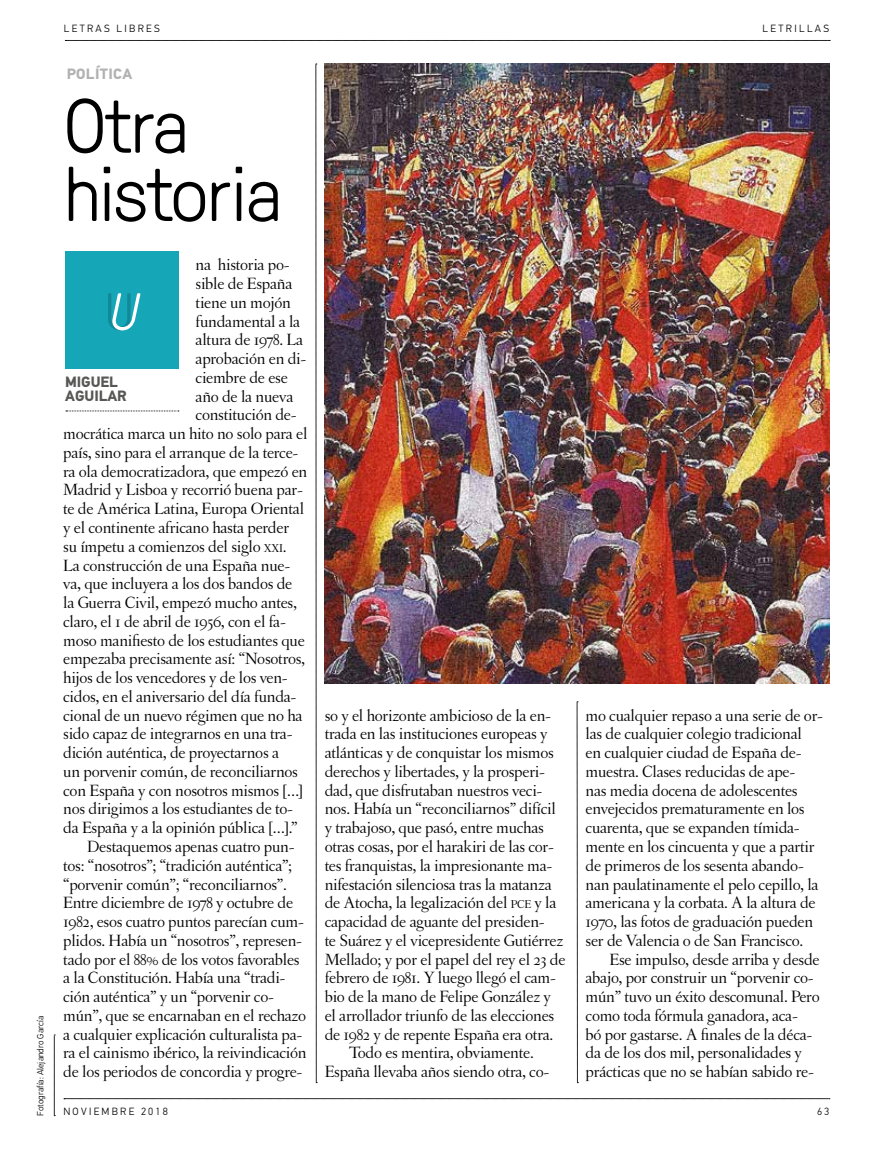
<style>
.page{position:relative;width:893px;height:1149px;background:#fff}
.page>*{position:absolute;margin:0;border:0;box-sizing:border-box;transform-origin:0 0}
.t1{font:300 76.8px/68.2px "GT Pressura";letter-spacing:-.02em;color:#000}
.t2{font:italic 300 52.5px "GT Pressura";color:#fff}
.t3{font:17.25px/18.8px "Letras Oldstyle";letter-spacing:-.015em;color:#000}
.t4{font:700 15px/13.5px "PF Din Text Pro";letter-spacing:-.005em;color:#575756}
.t5{font:700 15px "PF Din Text Pro";letter-spacing:.02em;color:#b2b2b2}
.t6{font:300 10.5px "PF Din Text Pro";letter-spacing:.22em;color:#000}
.t7{font:300 9px "PF Din Text Pro";color:#000}
.s1{font-size:12.15px}
</style>
<div class="page">
<svg style="left:65px;top:40px;width:765px;height:1px"></svg>
<svg style="left:64px;top:1098px;width:766px;height:1px"></svg>
<svg style="left:316px;top:64px;width:1px;height:1018px"></svg>
<svg style="left:54px;top:1034px;width:1px;height:81px"></svg>
<svg style="left:577px;top:701px;width:1px;height:381px"></svg>
<div style="left:65px;top:251px;width:114px;height:118px;background:#15a6b7"></div>
<svg style="left:66px;top:410px;width:113px;height:1px"></svg>
<img style="left:325px;top:64px;width:504px;height:619px">
<p class="t7" style="left:35px;top:1115px;width:101px;rotate:-90deg">Fotografía: Alejandro García</p>
<p class="t6" style="left:64px;top:22px;width:97px">LETRAS LIBRES</p>
<p class="t6" style="left:763px;top:22px;width:68px">LETRILLAS</p>
<p class="t5" style="left:67px;top:64px;width:67px">POLÍTICA</p>
<h1 class="t1" style="left:64px;top:87px;width:221px">Otra historia</h1>
<p class="t3" style="left:196px;top:255px;width:95px">na historia po-</p>
<p class="t3" style="left:196px;top:274px;width:98px">sible de España</p>
<p class="t3" style="left:196px;top:293px;width:97px">tiene un mojón</p>
<p class="t3" style="left:196px;top:311px;width:106px">fundamental a la</p>
<p class="t3" style="left:196px;top:330px;width:109px">altura de 1978. La</p>
<p class="t3" style="left:196px;top:349px;width:112px">aprobación en di-</p>
<p class="t3" style="left:196px;top:368px;width:94px">ciembre de ese</p>
<p class="t3" style="left:196px;top:386px;width:99px">año de la nueva</p>
<p class="t3" style="left:196px;top:405px;width:102px">constitución de-</p>
<p class="t3" style="left:63px;top:424px;width:246px">mocrática marca un hito no solo para el</p>
<p class="t3" style="left:63px;top:443px;width:237px">país, sino para el arranque de la terce-</p>
<p class="t3" style="left:63px;top:461px;width:246px">ra ola democratizadora, que empezó en</p>
<p class="t3" style="left:63px;top:480px;width:241px">Madrid y Lisboa y recorrió buena par-</p>
<p class="t3" style="left:63px;top:499px;width:242px">te de América Latina, Europa Oriental</p>
<p class="t3" style="left:63px;top:518px;width:227px">y el continente africano hasta perder</p>
<p class="t3" style="left:63px;top:536px;width:225px">su ímpetu a comienzos del siglo <span class="s1">XXI</span>.</p>
<p class="t3" style="left:63px;top:555px;width:228px">La construcción de una España nue-</p>
<p class="t3" style="left:63px;top:574px;width:231px">va, que incluyera a los dos bandos de</p>
<p class="t3" style="left:63px;top:593px;width:235px">la Guerra Civil, empezó mucho antes,</p>
<p class="t3" style="left:63px;top:611px;width:224px">claro, el 1 de abril de 1956, con el fa-</p>
<p class="t3" style="left:63px;top:630px;width:243px">moso manifiesto de los estudiantes que</p>
<p class="t3" style="left:63px;top:649px;width:243px">empezaba precisamente así: “Nosotros,</p>
<p class="t3" style="left:63px;top:668px;width:226px">hijos de los vencedores y de los ven-</p>
<p class="t3" style="left:63px;top:686px;width:235px">cidos, en el aniversario del día funda-</p>
<p class="t3" style="left:63px;top:705px;width:241px">cional de un nuevo régimen que no ha</p>
<p class="t3" style="left:63px;top:724px;width:231px">sido capaz de integrarnos en una tra-</p>
<p class="t3" style="left:63px;top:743px;width:217px">dición auténtica, de proyectarnos a</p>
<p class="t3" style="left:63px;top:761px;width:236px">un porvenir común, de reconciliarnos</p>
<p class="t3" style="left:63px;top:780px;width:241px">con España y con nosotros mismos […]</p>
<p class="t3" style="left:63px;top:799px;width:231px">nos dirigimos a los estudiantes de to-</p>
<p class="t3" style="left:63px;top:818px;width:236px">da España y a la opinión pública […].”</p>
<p class="t3" style="left:87px;top:836px;width:209px">Destaquemos apenas cuatro pun-</p>
<p class="t3" style="left:63px;top:855px;width:230px">tos: “nosotros”; “tradición auténtica”;</p>
<p class="t3" style="left:63px;top:874px;width:225px">“porvenir común”; “reconciliarnos”.</p>
<p class="t3" style="left:63px;top:893px;width:231px">Entre diciembre de 1978 y octubre de</p>
<p class="t3" style="left:63px;top:911px;width:242px">1982, esos cuatro puntos parecían cum-</p>
<p class="t3" style="left:63px;top:930px;width:240px">plidos. Había un “nosotros”, represen-</p>
<p class="t3" style="left:63px;top:949px;width:238px">tado por el 88% de los votos favorables</p>
<p class="t3" style="left:63px;top:968px;width:224px">a la Constitución. Había una “tradi-</p>
<p class="t3" style="left:63px;top:986px;width:212px">ción auténtica” y un “porvenir co-</p>
<p class="t3" style="left:63px;top:1005px;width:244px">mún”, que se encarnaban en el rechazo</p>
<p class="t3" style="left:63px;top:1024px;width:241px">a cualquier explicación culturalista pa-</p>
<p class="t3" style="left:63px;top:1043px;width:245px">ra el cainismo ibérico, la reivindicación</p>
<p class="t3" style="left:63px;top:1061px;width:241px">de los periodos de concordia y progre-</p>
<h2 class="t2" style="left:109px;top:274px;width:30px">U</h2>
<p class="t4" style="left:65px;top:376px;width:63px">MIGUEL<br>AGUILAR</p>
<p class="t3" style="left:325px;top:705px;width:228px">so y el horizonte ambicioso de la en-</p>
<p class="t3" style="left:325px;top:724px;width:224px">trada en las instituciones europeas y</p>
<p class="t3" style="left:325px;top:743px;width:231px">atlánticas y de conquistar los mismos</p>
<p class="t3" style="left:325px;top:761px;width:222px">derechos y libertades, y la prosperi-</p>
<p class="t3" style="left:325px;top:780px;width:219px">dad, que disfrutaban nuestros veci-</p>
<p class="t3" style="left:325px;top:799px;width:233px">nos. Había un “reconciliarnos” difícil</p>
<p class="t3" style="left:325px;top:818px;width:221px">y trabajoso, que pasó, entre muchas</p>
<p class="t3" style="left:325px;top:836px;width:231px">otras cosas, por el harakiri de las cor-</p>
<p class="t3" style="left:325px;top:855px;width:229px">tes franquistas, la impresionante ma-</p>
<p class="t3" style="left:325px;top:874px;width:229px">nifestación silenciosa tras la matanza</p>
<p class="t3" style="left:325px;top:893px;width:233px">de Atocha, la legalización del <span class="s1">PCE</span> y la</p>
<p class="t3" style="left:325px;top:911px;width:222px">capacidad de aguante del presiden-</p>
<p class="t3" style="left:325px;top:930px;width:240px">te Suárez y el vicepresidente Gutiérrez</p>
<p class="t3" style="left:325px;top:949px;width:242px">Mellado; y por el papel del rey el 23 de</p>
<p class="t3" style="left:325px;top:968px;width:233px">febrero de 1981. Y luego llegó el cam-</p>
<p class="t3" style="left:325px;top:986px;width:228px">bio de la mano de Felipe González y</p>
<p class="t3" style="left:325px;top:1005px;width:231px">el arrollador triunfo de las elecciones</p>
<p class="t3" style="left:325px;top:1024px;width:230px">de 1982 y de repente España era otra.</p>
<p class="t3" style="left:349px;top:1043px;width:187px">Todo es mentira, obviamente.</p>
<p class="t3" style="left:325px;top:1061px;width:226px">España llevaba años siendo otra, co-</p>
<p class="t3" style="left:586px;top:705px;width:239px">mo cualquier repaso a una serie de or&shy;las de cualquier colegio tradicional<br>en cualquier ciudad de España de&shy;muestra. Clases reducidas de ape-<br>nas media docena de adolescentes envejecidos prematuramente en los cuarenta, que se expanden tímida&shy;mente en los cincuenta y que a partir de primeros de los sesenta abando&shy;nan paulatinamente el pelo cepillo, la americana y la corbata. A la altura de 1970, las fotos de graduación pueden ser de Valencia o de San Francisco.</p>
<p class="t3" style="left:586px;top:949px;width:236px;text-indent:24px">Ese impulso, desde arriba y desde abajo, por construir un “porvenir co&shy;mún” tuvo un éxito descomunal. Pero como toda fórmula ganadora, aca-<br>bó por gastarse. A finales de la déca&shy;da de los dos mil, personalidades y prácticas que no se habían sabido re-</p>
<p class="t6" style="left:63px;top:1104px;width:106px">NOVIEMBRE 2018</p>
<p class="t6" style="left:817px;top:1104px;width:14px">63</p>
</div>
